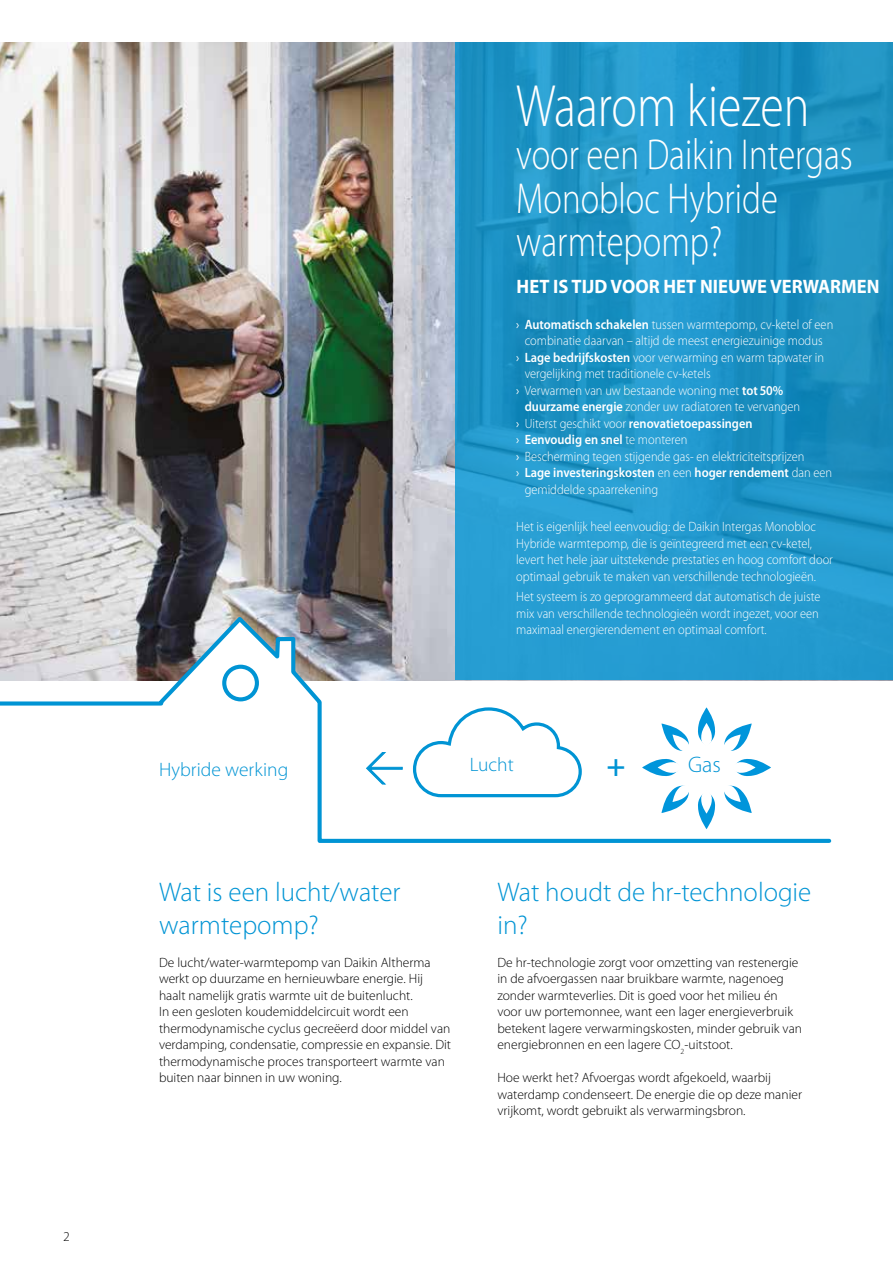
<style>
.page{position:relative;width:893px;height:1263px;background:#fff}
.page>*{position:absolute;margin:0;border:0;box-sizing:border-box;transform-origin:0 0}
.t1{font:300 60px "Myriad Pro";color:#fff;scale:.8 1}
.t2{font:300 43.5px/43.5px "Myriad Pro";color:#fff;scale:.8 1}
.t3{font:300 27px/33px "Myriad Pro";color:#0094d4}
.t4{font:300 22.5px "Myriad Pro";color:#0094d4}
.t5{font:700 19.5px "Myriad Pro";color:#fff;scale:.95 1}
.t6{font:300 19.5px "Myriad Pro";color:#0094d4}
.t7{font:300 13.5px/16.5px "Myriad Pro";color:#000}
.t8{font:300 13.5px/16.5px "Myriad Pro";color:#fff;scale:.92 1}
.t9{font:600 13.5px "Myriad Pro";color:#fff;scale:.92 1}
.s1{font-weight:400}
.s2{font-weight:600}
.s3{font-weight:300}
</style>
<div class="page">
<img style="left:0;top:43px;width:455px;height:570px">
<svg style="left:455px;top:43px;width:438px;height:637px;background:#2095c8"></svg>
<svg style="left:0;top:613px;width:833px;height:230px"></svg>
<div style="left:222px;top:665px;width:37px;height:36px;border:4px solid #0094d4;border-radius:50%"></div>
<svg style="left:411px;top:706px;width:172px;height:93px"></svg>
<svg style="left:365px;top:751px;width:38px;height:34px"></svg>
<svg style="left:697px;top:707px;width:19px;height:40px"></svg>
<svg style="left:697px;top:790px;width:19px;height:39px"></svg>
<svg style="left:642px;top:758px;width:40px;height:19px"></svg>
<svg style="left:732px;top:758px;width:39px;height:19px"></svg>
<svg style="left:661px;top:723px;width:30px;height:29px"></svg>
<svg style="left:661px;top:784px;width:30px;height:29px"></svg>
<svg style="left:723px;top:723px;width:29px;height:29px"></svg>
<svg style="left:723px;top:784px;width:29px;height:29px"></svg>
<svg style="left:608px;top:759px;width:16px;height:17px"></svg>
<p class="t7" style="left:64px;top:1229px;width:7px">2</p>
<h1 class="t1" style="left:516px;top:73px;width:368px">Waarom kiezen</h1>
<h2 class="t2" style="left:516px;top:134px;width:422px">voor een Daikin Intergas<br>Monobloc Hybride warmtepomp?</h2>
<h3 class="t5" style="left:517px;top:274px;width:384px">HET IS TIJD VOOR HET NIEUWE VERWARMEN</h3>
<p class="t8" style="left:516px;top:316px;width:346px"><span class="s1">›</span> <span class="s2">Automatisch schakelen</span> tussen warmtepomp, cv-ketel of een</p>
<p class="t8" style="left:525px;top:333px;width:325px">combinatie daarvan – altijd de meest energiezuinige modus</p>
<p class="t8" style="left:516px;top:349px;width:336px"><span class="s1">›</span> <span class="s2">Lage bedrijfskosten</span> voor verwarming en warm tapwater in</p>
<p class="t8" style="left:525px;top:366px;width:204px">vergelijking met traditionele cv-ketels</p>
<p class="t8" style="left:516px;top:382px;width:292px"><span class="s1">›</span> Verwarmen van uw bestaande woning met <span class="s2">tot 50%</span></p>
<p class="t8" style="left:525px;top:399px;width:301px"><span class="s2">duurzame energie</span> zonder uw radiatoren te vervangen</p>
<p class="t9" style="left:516px;top:415px;width:258px"><span class="s1">›</span> <span class="s3">Uiterst geschikt voor</span> renovatietoepassingen</p>
<p class="t9" style="left:516px;top:431px;width:187px"><span class="s1">›</span> Eenvoudig en snel <span class="s3">te monteren</span></p>
<p class="t8" style="left:516px;top:448px;width:315px"><span class="s1">›</span> Bescherming tegen stijgende gas- en elektriciteitsprijzen</p>
<p class="t9" style="left:516px;top:464px;width:345px"><span class="s1">›</span> Lage investeringskosten <span class="s3">en een</span> hoger rendement <span class="s3">dan een</span></p>
<p class="t8" style="left:525px;top:481px;width:146px">gemiddelde spaarrekening</p>
<p class="t8" style="left:516px;top:519px;width:346px">Het is eigenlijk heel eenvoudig: de Daikin Intergas Monobloc Hybride warmtepomp, die is geïntegreerd met een cv-ketel, levert het hele jaar uitstekende prestaties en hoog comfort door optimaal gebruik te maken van verschillende technologieën.</p>
<p class="t8" style="left:516px;top:589px;width:332px">Het systeem is zo geprogrammeerd dat automatisch de juiste mix van verschillende technologieën wordt ingezet, voor een maximaal energierendement en optimaal comfort.</p>
<h3 class="t6" style="left:159px;top:758px;width:131px">Hybride werking</h3>
<h3 class="t6" style="left:470px;top:753px;width:45px">Lucht</h3>
<h3 class="t4" style="left:688px;top:752px;width:34px">Gas</h3>
<h3 class="t3" style="left:159px;top:875px;width:243px">Wat is een lucht/water warmtepomp?</h3>
<p class="t7" style="left:159px;top:954px;width:294px">De lucht/water-warmtepomp van Daikin Altherma werkt op duurzame en hernieuwbare energie. Hij haalt namelijk gratis warmte uit de buitenlucht.<br>In een gesloten koudemiddelcircuit wordt een thermodynamische cyclus gecreëerd door middel van verdamping, condensatie, compressie en expansie. Dit thermodynamische proces transporteert warmte van buiten naar binnen in uw woning.</p>
<h3 class="t3" style="left:497px;top:875px;width:315px">Wat houdt de hr-technologie in?</h3>
<p class="t7" style="left:497px;top:954px;width:306px">De hr-technologie zorgt voor omzetting van restenergie in de afvoergassen naar bruikbare warmte, nagenoeg zonder warmteverlies. Dit is goed voor het milieu én voor uw portemonnee, want een lager energieverbruik betekent lagere verwarmingskosten, minder gebruik van energiebronnen en een lagere CO<sub>2</sub>-uitstoot.</p>
<p class="t7" style="left:497px;top:1069px;width:306px">Hoe werkt het? Afvoergas wordt afgekoeld, waarbij waterdamp condenseert. De energie die op deze manier vrijkomt, wordt gebruikt als verwarmingsbron.</p>
</div>
